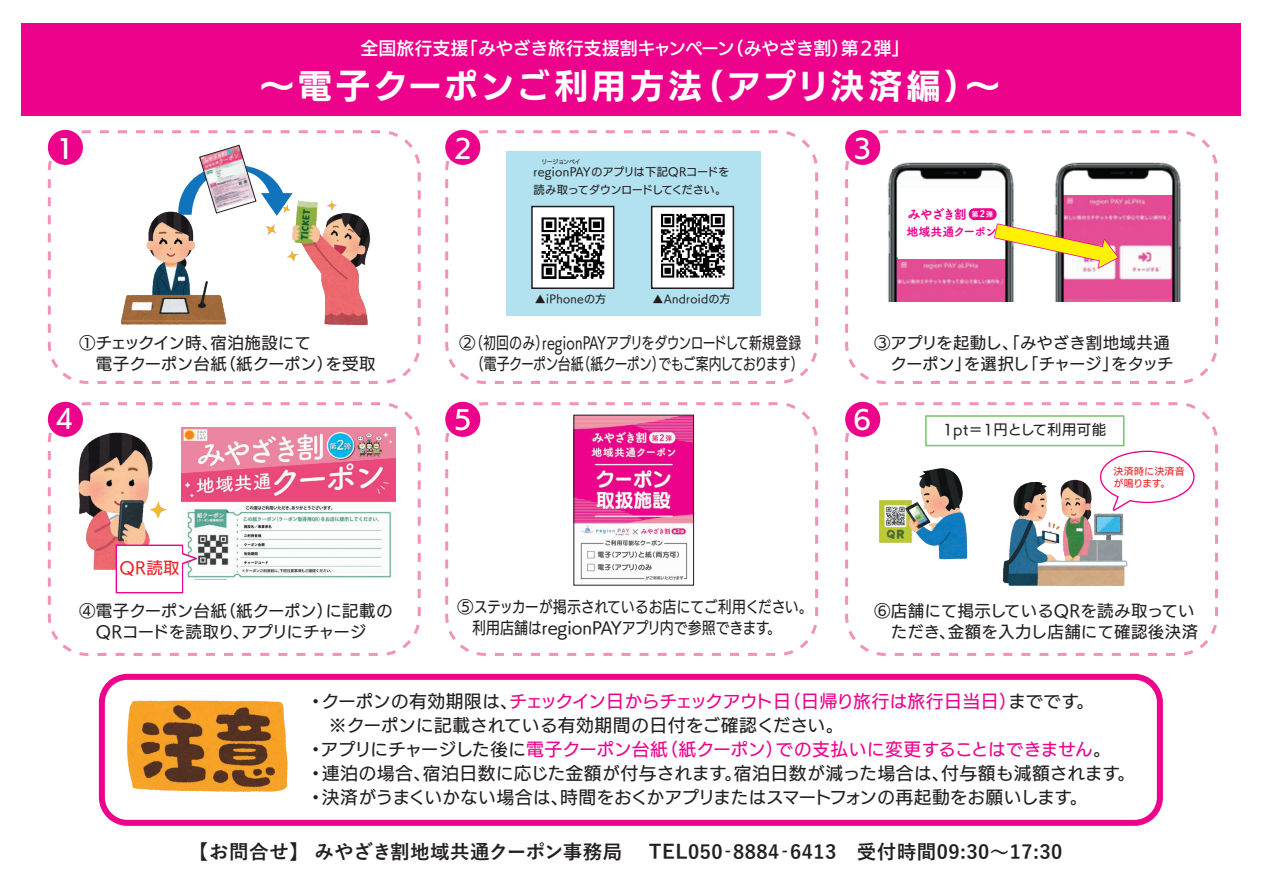
<style>
.page{position:relative;width:1263px;height:893px;background:#fff}
.page>*{position:absolute;margin:0;border:0;box-sizing:border-box;transform-origin:0 0}
.t1{font:34.5px "UD Kakugo Small Pr 6 B";letter-spacing:.1em;color:#fff}
.t2{font:25.5px "UD Kakugo Small Pr 6 DB";color:#fff}
.t3{font:700 19.5px "Yu Gothic";letter-spacing:.025em;color:#231f20}
.t4{font:18px "UD Kakugo Small Pr 6 DB";letter-spacing:-.03em;color:#fff}
.t5{font:17.85px/24px "UD Kakugo Small Pr 6 M";letter-spacing:-.005em;color:#231f20}
.t6{font:16.5px/21px "UD Kakugo Small Pr 6 M";letter-spacing:-.005em;color:#231f20}
.t7{font:16.5px/21px "UD Kakugo Small Pr 6 M";letter-spacing:-.045em;color:#231f20;text-align:right}
.t8{font:16.5px/21px "UD Kakugo Small Pr 6 M";letter-spacing:.015em;color:#231f20}
.t9{font:16.5px/21px "UD Kakugo Small Pr 6 M";letter-spacing:-.025em;color:#231f20}
.t10{font:16.5px "UD Kakugo Small Pr 6 M";color:#ee1d23}
.t11{font:14.4px "UD Kakugo Small Pr 6 M";letter-spacing:.025em;color:#231f20}
.t12{font:13.05px "Tsuku A Rd Gothic Std E";letter-spacing:-.11em;color:#ed028c}
.t13{font:12px "Tsuku A Rd Gothic Std E";letter-spacing:-.07em;color:#ed028c}
.t14{font:11.25px/17.9px "UD Kakugo Small Pr 6 M";letter-spacing:-.025em;color:#231f20}
.t15{font:10.95px "UD Kakugo Small Pr 6 M";letter-spacing:.025em;color:#231f20}
.t16{font:10.05px/12px "UD Kakugo Small Pr 6 M";letter-spacing:.02em;color:#ee1d23}
.t17{font:6px "UD Kakugo Small Pr 6 M";letter-spacing:-.085em;color:#231f20}
.s1{font-size:7.35px;color:#fff}
.s2{font-size:9.15px;color:#fff}
.s3{color:#ed028c}
</style>
<div class="page">
<img style="left:182px;top:428px;width:213px;height:151px">
<img style="left:887px;top:162px;width:128px;height:140px">
<img style="left:1054px;top:162px;width:128px;height:140px">
<svg style="left:993px;top:222px;width:127px;height:49px"></svg>
<div style="left:21px;top:23px;width:1219px;height:93px;background:#ed028c"></div>
<div style="left:48px;top:130px;width:373px;height:254px;border:3px dashed #f391bd;border-radius:38px"></div>
<div style="left:48px;top:130px;width:35px;height:35px;background:#ed028c;border-radius:50%"></div>
<div style="left:445px;top:130px;width:373px;height:254px;border:3px dashed #f391bd;border-radius:38px"></div>
<div style="left:445px;top:130px;width:35px;height:35px;background:#ed028c;border-radius:50%"></div>
<div style="left:845px;top:130px;width:373px;height:254px;border:3px dashed #f391bd;border-radius:38px"></div>
<div style="left:845px;top:130px;width:35px;height:35px;background:#ed028c;border-radius:50%"></div>
<div style="left:48px;top:402px;width:373px;height:254px;border:3px dashed #f391bd;border-radius:38px"></div>
<div style="left:48px;top:402px;width:35px;height:35px;background:#ed028c;border-radius:50%"></div>
<div style="left:445px;top:402px;width:373px;height:254px;border:3px dashed #f391bd;border-radius:38px"></div>
<div style="left:445px;top:402px;width:35px;height:35px;background:#ed028c;border-radius:50%"></div>
<div style="left:845px;top:402px;width:373px;height:254px;border:3px dashed #f391bd;border-radius:38px"></div>
<div style="left:845px;top:402px;width:35px;height:35px;background:#ed028c;border-radius:50%"></div>
<img style="left:68px;top:426px;width:108px;height:148px">
<img style="left:879px;top:468px;width:89px;height:92px">
<img style="left:1002px;top:475px;width:126px;height:111px">
<svg style="left:178px;top:145px;width:115px;height:64px"></svg>
<img style="left:264px;top:197px;width:107px;height:129px">
<img style="left:121px;top:208px;width:112px;height:117px">
<div style="left:506px;top:151px;width:255px;height:165px;background:#b2e1ef"></div>
<div style="left:116px;top:545px;width:67px;height:48px;border:3px solid #ed028c"></div>
<div style="left:117px;top:546px;width:65px;height:46px;background:#fff"></div>
<svg style="left:166px;top:545px;width:32px;height:27px"></svg>
<img style="left:126px;top:700px;width:162px;height:93px">
<div style="left:99px;top:674px;width:1064px;height:152px;border:6px solid #ed028c;border-radius:26px"></div>
<div style="left:925px;top:415px;width:199px;height:31px;border:2px solid #79c368"></div>
<div style="left:1100px;top:451px;width:94px;height:52px;border:3px solid #ed028c;border-radius:50%"></div>
<div style="left:1101px;top:452px;width:92px;height:50px;background:#fff;border-radius:50%"></div>
<svg style="left:1110px;top:491px;width:33px;height:22px"></svg>
<img style="left:576px;top:417px;width:116px;height:163px">
<img style="left:198px;top:534px;width:32px;height:32px">
<svg style="left:651px;top:206px;width:83px;height:83px"></svg>
<img style="left:654px;top:209px;width:77px;height:77px">
<div style="left:531px;top:206px;width:83px;height:83px;background:#fff;border:2px solid #231f20"></div>
<img style="left:541px;top:217px;width:64px;height:62px">
<h2 class="t2" style="left:57px;top:134px;width:19px">1</h2>
<p class="t4" style="left:360px;top:38px;width:550px">全国旅行支援「みやざき旅行支援割キャンペーン（みやざき割）第２弾」</p>
<h1 class="t1" style="left:260px;top:66px;width:742px">～電子クーポンご利用方法（アプリ決済編）～</h1>
<h2 class="t2" style="left:454px;top:134px;width:19px">2</h2>
<p class="t17" style="left:541px;top:158px;width:41px">リージョンペイ</p>
<p class="t14" style="left:533px;top:163px;width:197px">regionPAYのアプリは下記QRコードを読み取ってダウンロードしてください。</p>
<h2 class="t2" style="left:854px;top:134px;width:19px">3</h2>
<p class="t12" style="left:908px;top:204px;width:87px">みやざき割 <span class="s1">第</span><span class="s2">２</span><span class="s1">弾</span></p>
<p class="t13" style="left:906px;top:222px;width:92px">地域共通クーポン</p>
<p class="t6" style="left:79px;top:332px;width:298px">①チェックイン時、宿泊施設にて<br>　電子クーポン台紙（紙クーポン）を受取</p>
<p class="t15" style="left:535px;top:293px;width:73px">▲iPhoneの方</p>
<p class="t15" style="left:652px;top:293px;width:80px">▲Androidの方</p>
<p class="t7" style="left:459px;top:332px;width:346px">②（初回のみ）regionPAYアプリをダウンロードして新規登録（電子クーポン台紙（紙クーポン）でもご案内しております）</p>
<p class="t6" style="left:874px;top:332px;width:301px">③アプリを起動し、「みやざき割地域共通　クーポン」を選択し「チャージ」をタッチ</p>
<h2 class="t2" style="left:55px;top:405px;width:19px">4</h2>
<p class="t10" style="left:119px;top:558px;width:62px">QR読取</p>
<p class="t9" style="left:79px;top:601px;width:315px">④電子クーポン台紙（紙クーポン）に記載の　QRコードを読取り、アプリにチャージ</p>
<h2 class="t2" style="left:454px;top:405px;width:19px">5</h2>
<p class="t6" style="left:472px;top:597px;width:342px;text-indent:-15px">⑤ステッカーが掲示されているお店にてご利用ください。利用店舗はregionPAYアプリ内で参照できます。</p>
<h2 class="t2" style="left:853px;top:405px;width:19px">6</h2>
<p class="t11" style="left:943px;top:422px;width:164px">1pt＝1円として利用可能</p>
<p class="t16" style="left:1113px;top:465px;width:73px">決済時に決済音が鳴ります。</p>
<p class="t8" style="left:874px;top:601px;width:326px">⑥店舗にて掲示しているQRを読み取ってい　ただき、金額を入力し店舗にて確認後決済</p>
<p class="t5" style="left:307px;top:690px;width:830px">・クーポンの有効期限は、<span class="s3">チェックイン日からチェックアウト日（日帰り旅行は旅行日当日）</span>までです。<br>　※クーポンに記載されている有効期間の日付をご確認ください。<br>・アプリにチャージした後に<span class="s3">電子クーポン台紙（紙クーポン）での支払いに変更することはできません</span>。<br>・連泊の場合、宿泊日数に応じた金額が付与されます。宿泊日数が減った場合は、付与額も減額されます。・決済がうまくいかない場合は、時間をおくかアプリまたはスマートフォンの再起動をお願いします。</p>
<p class="t3" style="left:189px;top:840px;width:875px">【お問合せ】みやざき割地域共通クーポン事務局　 TEL050‐8884‐6413　受付時間09:30～17:30</p>
</div>
